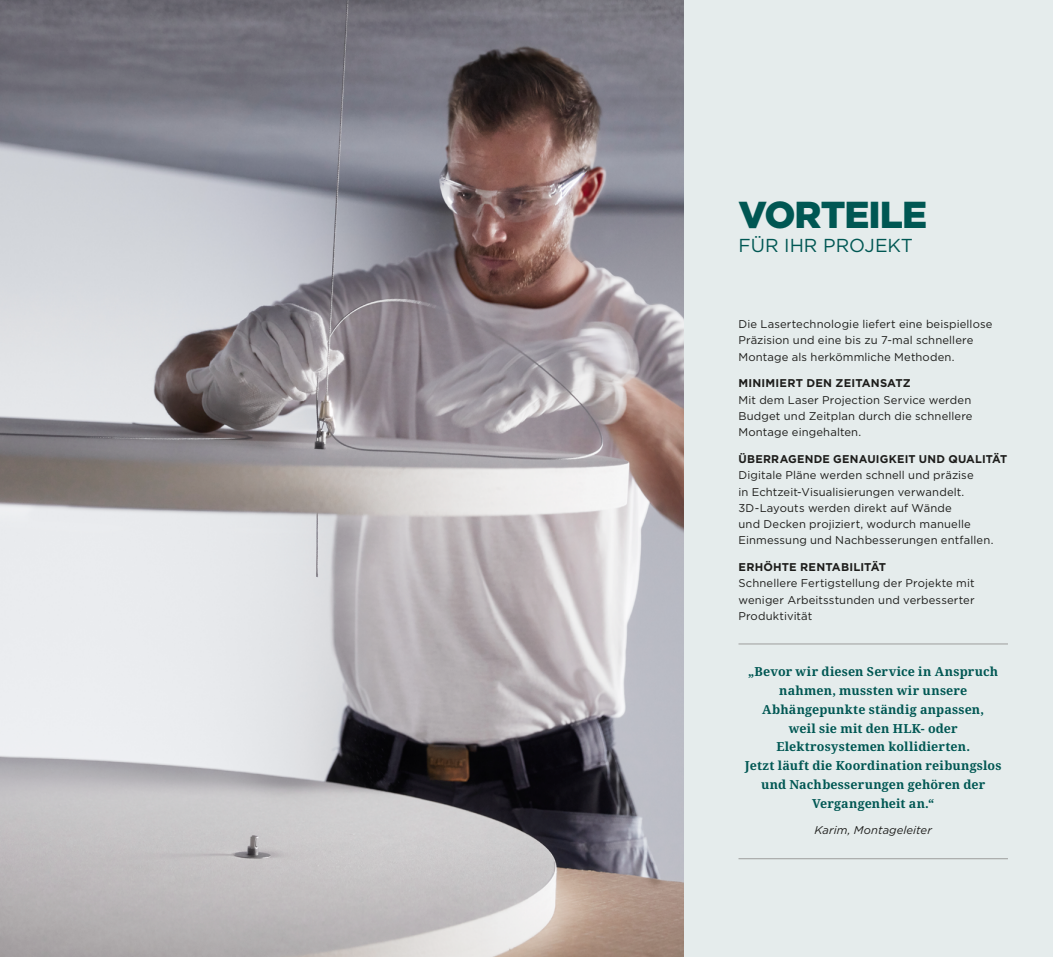
<style>
.page{position:relative;width:1053px;height:957px;background:#fff}
.page>*{position:absolute;margin:0;border:0;box-sizing:border-box;transform-origin:0 0}
.Headline_1{font:900 37.5px "Gotham";letter-spacing:-.025em;color:#005753}
.Sub_headline_2{font:18.75px "Gotham";color:#005753}
.Body_copy{font:700 12.5px/18.8px "Noto Serif";letter-spacing:.01em;color:#005753;text-align:center}
.Body_copy-2{font:11.25px/16.2px "Gotham";letter-spacing:.01em;color:#1d1d1b}
.Body_copy-3{font:italic 11.25px "Gotham";letter-spacing:.005em;color:#1d1d1b}
.s1{font-weight:700}
</style>
<div class="page">
<img style="left:0;top:0;width:684px;height:957px">
<div style="left:684px;top:0;width:368px;height:957px;background:#e5ecec"></div>
<hr style="left:738px;top:643px;width:269px;height:1px;background:#9d9d9c">
<hr style="left:738px;top:858px;width:269px;height:1px;background:#9d9d9c">
<p class="Headline_1" style="left:738px;top:189px;width:190px">VORTEILE</p>
<p class="Sub_headline_2" style="left:738px;top:233px;width:176px">FÜR IHR PROJEKT</p>
<p class="Body_copy-2" style="left:738px;top:316px;width:255px">Die Lasertechnologie liefert eine beispiellose<br>Präzision und eine bis zu 7-mal schnellere<br>Montage als herkömmliche Methoden.</p>
<p class="Body_copy-2" style="left:738px;top:375px;width:235px"><span class="s1">MINIMIERT DEN ZEITANSATZ<br></span>Mit dem Laser Projection Service werden<br>Budget und Zeitplan durch die schnellere<br>Montage eingehalten.</p>
<p class="Body_copy-2" style="left:738px;top:451px;width:270px"><span class="s1">ÜBERRAGENDE GENAUIGKEIT UND QUALITÄT </span>Digitale Pläne werden schnell und präzise<br>in Echtzeit-Visualisierungen verwandelt.<br>3D-Layouts werden direkt auf Wände<br>und Decken projiziert, wodurch manuelle Einmessung und Nachbesserungen entfallen.</p>
<p class="Body_copy-2" style="left:738px;top:559px;width:237px"><span class="s1">ERHÖHTE RENTABILITÄT<br></span>Schnellere Fertigstellung der Projekte mit weniger Arbeitsstunden und verbesserter<br>Produktivität</p>
<p class="Body_copy" style="left:744px;top:662px;width:258px">„Bevor wir diesen Service in Anspruch nahmen, mussten wir unsere<br>Abhängepunkte ständig anpassen,<br>weil sie mit den HLK- oder<br>Elektrosystemen kollidierten.<br>Jetzt läuft die Koordination reibungslos und Nachbesserungen gehören der<br>Vergangenheit an.“</p>
<p class="Body_copy-3" style="left:814px;top:824px;width:119px">Karim, Montageleiter</p>
</div>
